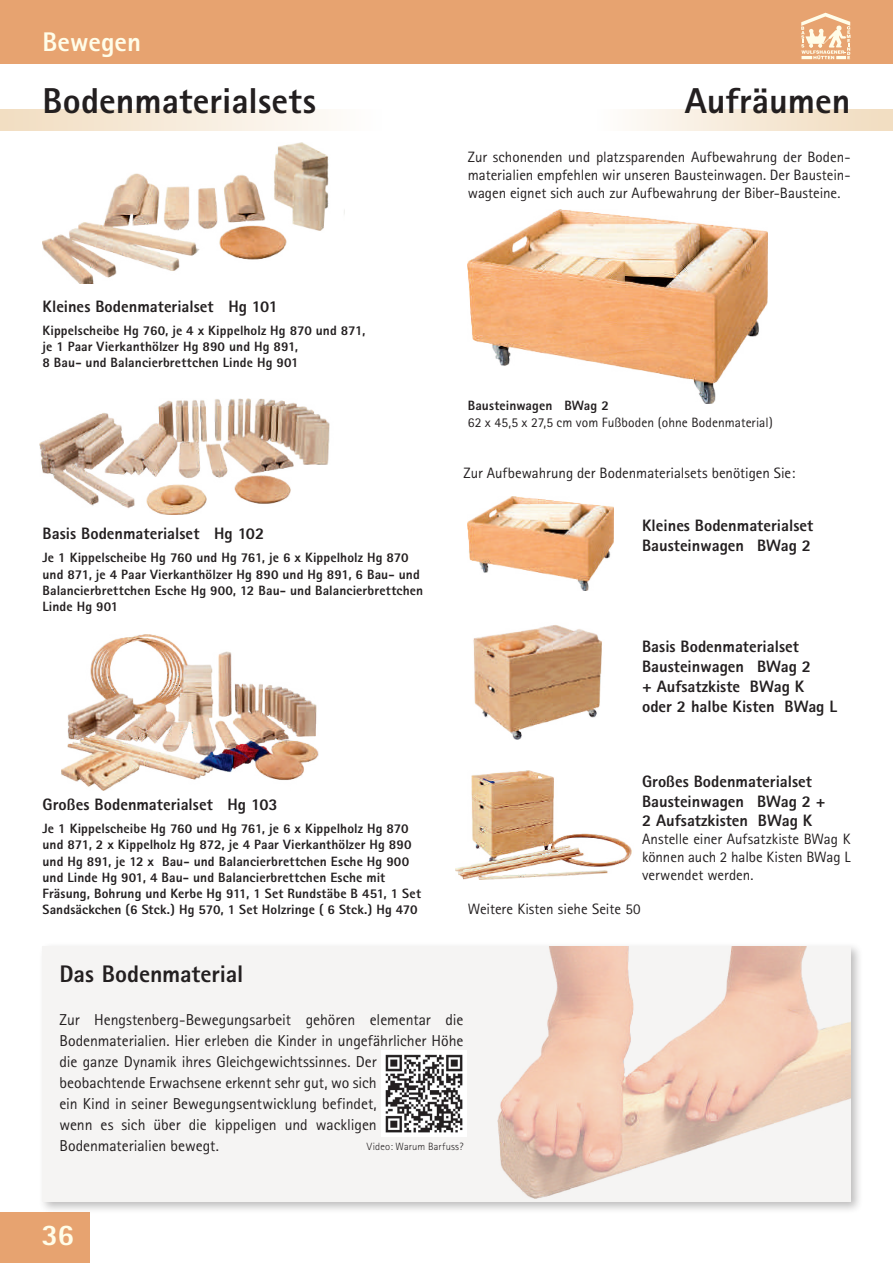
<style>
.page{position:relative;width:893px;height:1263px;background:#fff}
.page>*{position:absolute;margin:0;border:0;box-sizing:border-box;transform-origin:0 0}
.t1{font:800 36px "Rotis Sans Serif";color:#231f20}
.t2{font:800 30px "Rotis Sans Serif";color:#fffde9}
.t3{font:800 27px "Rotis Sans Serif";color:#fffde9}
.t4{font:800 24px "Rotis Sans Serif";letter-spacing:-.005em;color:#231f20}
.t5{font:800 16.5px/19.8px "Rotis Sans Serif";color:#231f20}
.t6{font:15.75px/21px "Rotis Sans Serif";letter-spacing:-.005em;color:#231f20}
.t7{font:15px/18px "Rotis Sans Serif";color:#231f20;text-align:justify}
.t8{font:800 13.5px/16.2px "Rotis Sans Serif";letter-spacing:.01em;color:#231f20}
.t9{font:13.5px "Rotis Sans Serif";letter-spacing:.005em;color:#231f20}
.t10{font:300 10.5px "Rotis Sans Serif";letter-spacing:.015em;color:#231f20}
</style>
<div class="page">
<div style="left:0;top:1213px;width:90px;height:50px;background:#e7a370"></div>
<div style="left:0;top:0;width:893px;height:64px;background:#e7a370"></div>
<img style="left:468px;top:209px;width:299px;height:195px">
<img style="left:42px;top:142px;width:287px;height:142px">
<img style="left:39px;top:399px;width:291px;height:115px">
<img style="left:62px;top:634px;width:256px;height:157px">
<img style="left:473px;top:625px;width:129px;height:114px">
<img style="left:456px;top:771px;width:176px;height:108px">
<div style="left:39px;top:942px;width:824px;height:272px;background:#231f20;opacity:.3"></div>
<div style="left:42px;top:946px;width:808px;height:255px;background:#f5f4f3"></div>
<img style="left:497px;top:946px;width:353px;height:253px">
<div style="left:595px;top:109px;width:298px;height:21px;background:linear-gradient(to right,#fefcfb,#f0dbbc)"></div>
<div style="left:0;top:109px;width:383px;height:21px;background:linear-gradient(to right,#f1ddc0,#fefefd)"></div>
<img style="left:468px;top:496px;width:145px;height:95px">
<svg style="left:801px;top:13px;width:49px;height:46px"></svg>
<img style="left:381px;top:1051px;width:85px;height:85px">
<h3 class="t3" style="left:42px;top:25px;width:100px">Bewegen</h3>
<h1 class="t1" style="left:42px;top:78px;width:275px">Bodenmaterialsets</h1>
<h1 class="t1" style="left:685px;top:78px;width:167px">Aufräumen</h1>
<p class="t5" style="left:42px;top:296px;width:237px">Kleines Bodenmaterialset Hg 101</p>
<p class="t8" style="left:42px;top:322px;width:324px">Kippelscheibe Hg 760, je 4 x Kippelholz Hg 870 und 871, je 1 Paar Vierkanthölzer Hg 890 und Hg 891,<br>8 Bau- und Balancierbrettchen Linde Hg 901</p>
<p class="t5" style="left:42px;top:523px;width:223px">Basis Bodenmaterialset Hg 102</p>
<p class="t8" style="left:42px;top:549px;width:382px">Je 1 Kippelscheibe Hg 760 und Hg 761, je 6 x Kippelholz Hg 870 und 871, je 4 Paar Vierkanthölzer Hg 890 und Hg 891, 6 Bau- und Balancierbrettchen Esche Hg 900, 12 Bau- und Balancierbrettchen Linde Hg 901</p>
<p class="t5" style="left:42px;top:794px;width:237px">Großes Bodenmaterialset Hg 103</p>
<p class="t8" style="left:42px;top:820px;width:380px">Je 1 Kippelscheibe Hg 760 und Hg 761, je 6 x Kippelholz Hg 870 und 871, 2 x Kippelholz Hg 872, je 4 Paar Vierkanthölzer Hg 890 und Hg 891, je 12 x Bau- und Balancierbrettchen Esche Hg 900 und Linde Hg 901, 4 Bau- und Balancierbrettchen Esche mit Fräsung, Bohrung und Kerbe Hg 911, 1 Set Rundstäbe B 451, 1 Set Sandsäckchen (6 Stck.) Hg 570, 1 Set Holzringe ( 6 Stck.) Hg 470</p>
<p class="t7" style="left:468px;top:148px;width:384px">Zur schonenden und platzsparenden Aufbewahrung der Boden&shy;materialien empfehlen wir unseren Bausteinwagen. Der Baustein&shy;wagen eignet sich auch zur Aufbewahrung der Biber-Bausteine.</p>
<p class="t8" style="left:468px;top:397px;width:143px">Bausteinwagen BWag 2</p>
<p class="t9" style="left:468px;top:414px;width:307px">62 x 45,5 x 27,5 cm vom Fußboden (ohne Bodenmaterial)</p>
<p class="t7" style="left:463px;top:464px;width:333px">Zur Aufbewahrung der Bodenmaterialsets benötigen Sie:</p>
<p class="t5" style="left:642px;top:515px;width:173px">Kleines Bodenmaterialset<br>Bausteinwagen BWag 2</p>
<p class="t5" style="left:642px;top:636px;width:196px">Basis Bodenmaterialset<br>Bausteinwagen BWag 2<br>+ Aufsatzkiste BWag K oder 2 halbe Kisten BWag L</p>
<p class="t5" style="left:642px;top:771px;width:185px">Großes Bodenmaterialset<br>Bausteinwagen BWag 2 +<br>2 Aufsatzkisten BWag K</p>
<p class="t7" style="left:642px;top:830px;width:210px">Anstelle einer Aufsatzkiste BWag K können auch 2 halbe Kisten BWag L verwendet werden.</p>
<p class="t7" style="left:468px;top:900px;width:174px">Weitere Kisten siehe Seite 50</p>
<h3 class="t4" style="left:59px;top:958px;width:185px">Das Bodenmaterial</h3>
<p class="t6" style="left:59px;top:1008px;width:405px">Zur Hengstenberg-Bewegungsarbeit gehören elementar die Bodenmaterialien. Hier erleben die Kinder in ungefährlicher Höhe die ganze Dynamik ihres Gleichgewichtssinnes. Der beobachtende Erwachsene erkennt sehr gut, wo sich<br>ein Kind in seiner Bewegungsentwicklung befindet,<br>wenn es sich über die kippeligen und wackligen Bodenmaterialien bewegt.</p>
<p class="t10" style="left:367px;top:1140px;width:98px">Video: Warum Barfuss?</p>
<h2 class="t2" style="left:42px;top:1216px;width:34px">36</h2>
</div>
